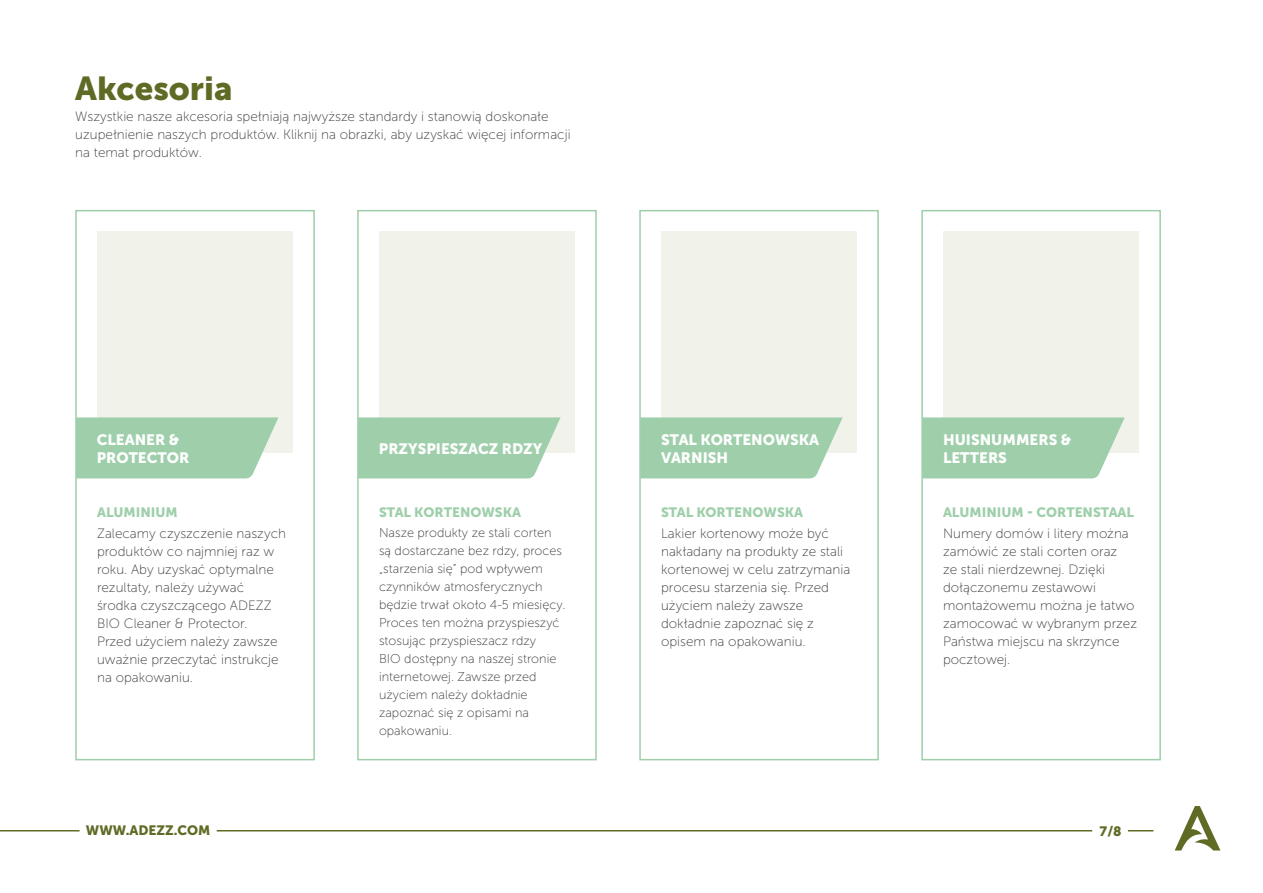
<style>
.page{position:relative;width:1263px;height:893px;background:#fff}
.page>*{position:absolute;margin:0;border:0;box-sizing:border-box;transform-origin:0 0}
.t1{font:33px "Museo Sans 900";color:#5f6b24}
.t2{font:15px/18px "Museo Sans 900";color:#fff}
.t3{font:13.5px/18px "Museo Sans 100";color:#3c3c3b}
.t4{font:13.5px "Museo Sans 900";color:#9ecfaa}
.t5{font:13.5px "Museo Sans 900";color:#5f6b24}
.t6{font:12.75px/18px "Museo Sans 100";color:#3c3c3b}
</style>
<div class="page">
<svg style="left:1175px;top:806px;width:45px;height:44px"></svg>
<svg style="left:1128px;top:830px;width:25px;height:1px"></svg>
<hr style="left:0;top:830px;width:80px;height:1px;background:#5f6b24">
<hr style="left:217px;top:830px;width:875px;height:1px;background:#5f6b24">
<div style="left:379px;top:231px;width:196px;height:222px;background:#f1f3eb"></div>
<div style="left:661px;top:231px;width:196px;height:222px;background:#f1f3eb"></div>
<div style="left:943px;top:231px;width:196px;height:222px;background:#f1f3eb"></div>
<svg style="left:360px;top:417px;width:201px;height:61px;background:#a4d2af"></svg>
<svg style="left:642px;top:417px;width:201px;height:61px;background:#a4d2af"></svg>
<svg style="left:924px;top:417px;width:201px;height:61px;background:#a4d2af"></svg>
<div style="left:97px;top:231px;width:196px;height:222px;background:#f1f3eb"></div>
<svg style="left:78px;top:417px;width:200px;height:61px;background:#a4d2af"></svg>
<div style="left:75px;top:210px;width:240px;height:550px;border:2px solid #9ecfaa"></div>
<div style="left:357px;top:210px;width:240px;height:550px;border:2px solid #9ecfaa"></div>
<div style="left:639px;top:210px;width:240px;height:550px;border:2px solid #9ecfaa"></div>
<div style="left:921px;top:210px;width:240px;height:550px;border:2px solid #9ecfaa"></div>
<h1 class="t1" style="left:75px;top:70px;width:159px">Akcesoria</h1>
<p class="t3" style="left:75px;top:107px;width:497px">Wszystkie nasze akcesoria spełniają najwyższe standardy i stanowią doskonałe uzupełnienie naszych produktów. Kliknij na obrazki, aby uzyskać więcej informacji na temat produktów.</p>
<p class="t2" style="left:97px;top:430px;width:94px">CLEANER &amp;<br>PROTECTOR</p>
<p class="t2" style="left:943px;top:430px;width:130px">HUISNUMMERS &amp;<br>LETTERS</p>
<p class="t2" style="left:661px;top:430px;width:159px">STAL KORTENOWSKA<br>VARNISH</p>
<p class="t2" style="left:379px;top:439px;width:165px">PRZYSPIESZACZ RDZY</p>
<p class="t4" style="left:97px;top:505px;width:82px">ALUMINIUM</p>
<p class="t3" style="left:97px;top:524px;width:190px">Zalecamy czyszczenie naszych produktów co najmniej raz w roku. Aby uzyskać optymalne rezultaty, należy używać środka czyszczącego ADEZZ<br>BIO Cleaner &amp; Protector.<br>Przed użyciem należy zawsze uważnie przeczytać instrukcje na opakowaniu.</p>
<p class="t4" style="left:379px;top:505px;width:144px">STAL KORTENOWSKA</p>
<p class="t6" style="left:379px;top:524px;width:188px">Nasze produkty ze stali corten są dostarczane bez rdzy, proces „starzenia się” pod wpływem czynników atmosferycznych będzie trwał około 4-5 miesięcy.<br>Proces ten można przyspieszyć stosując przyspieszacz rdzy<br>BIO dostępny na naszej stronie internetowej. Zawsze przed użyciem należy dokładnie zapoznać się z opisami na opakowaniu.</p>
<p class="t4" style="left:661px;top:505px;width:144px">STAL KORTENOWSKA</p>
<p class="t3" style="left:661px;top:524px;width:191px">Lakier kortenowy może być nakładany na produkty ze stali kortenowej w celu zatrzymania procesu starzenia się. Przed użyciem należy zawsze dokładnie zapoznać się z opisem na opakowaniu.</p>
<p class="t4" style="left:943px;top:505px;width:193px">ALUMINIUM - CORTENSTAAL</p>
<p class="t3" style="left:943px;top:524px;width:196px">Numery domów i litery można zamówić ze stali corten oraz<br>ze stali nierdzewnej. Dzięki dołączonemu zestawowi montażowemu można je łatwo zamocować w wybranym przez<br>Państwa miejscu na skrzynce pocztowej.</p>
<p class="t5" style="left:86px;top:823px;width:126px">WWW.ADEZZ.COM</p>
<p class="t5" style="left:1100px;top:823px;width:23px">7/8</p>
</div>
